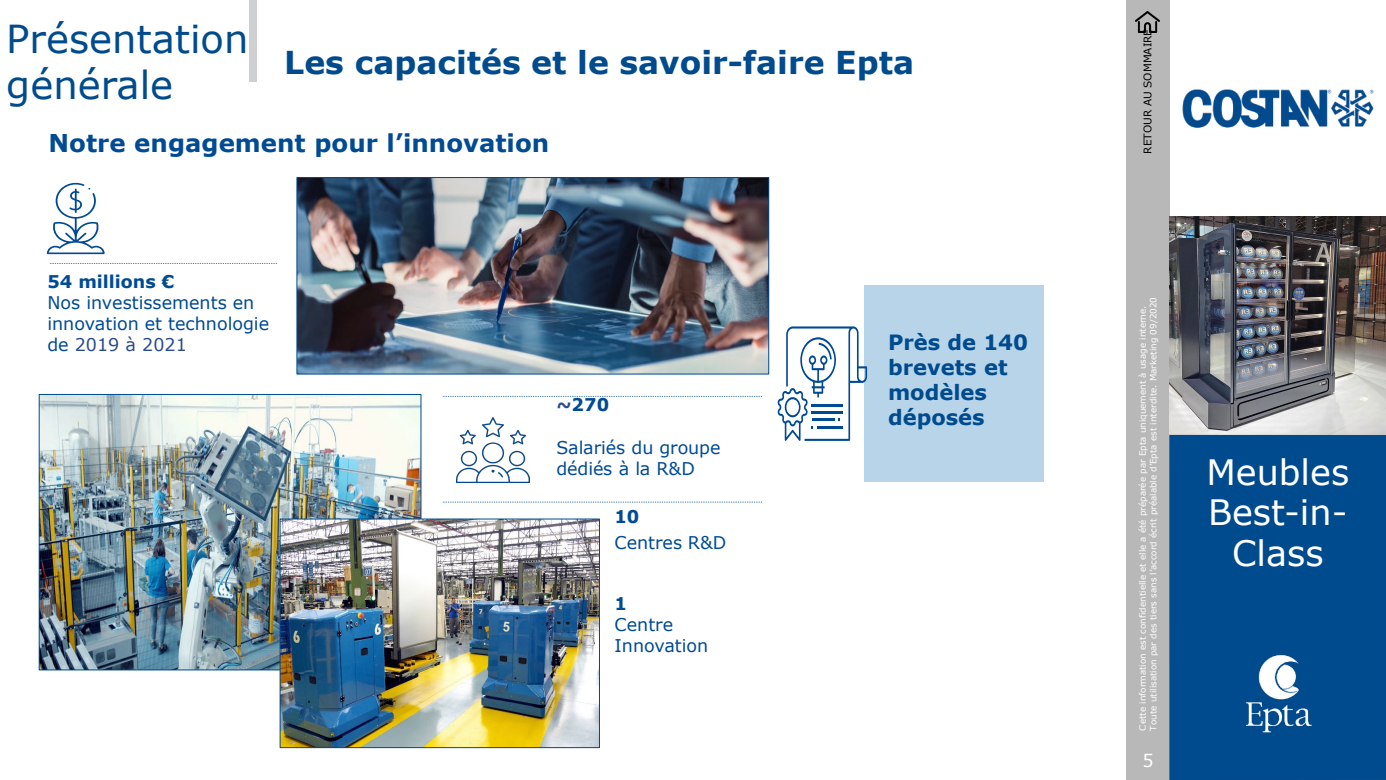
<style>
.page{position:relative;width:1386px;height:780px;background:#fff}
.page>*{position:absolute;margin:0;border:0;box-sizing:border-box;transform-origin:0 0}
.t1{font:38.5px/46.2px "Verdana";color:#004b8d}
.t2{font:35px/40.2px "Verdana";color:#fff;text-align:center}
.t3{font:700 31.5px "Verdana";color:#004b8d}
.t4{font:700 24.5px "Verdana";color:#004b93}
.t5{font:700 21px/25.2px "Verdana";color:#004b8d}
.t6{font:17.5px/21px "Verdana";letter-spacing:-.005em;color:#004b93}
.t7{font:700 17.5px "Verdana";color:#004b93}
.t8{font:17.5px "Verdana";color:#fff}
.t9{font:10.5px "Verdana";color:#000}
.t10{font:8.75px/10.5px "Verdana";letter-spacing:.005em;color:#fff}
.s1{color:#2b4c90}
</style>
<div class="page">
<div style="left:1126px;top:0;width:43px;height:779px;background:#b8b8b8"></div>
<img style="left:1182px;top:89px;width:192px;height:39px">
<div style="left:1169px;top:433px;width:216px;height:346px;background:#004b8d"></div>
<img style="left:1245px;top:654px;width:67px;height:79px">
<img style="left:1135px;top:12px;width:24px;height:21px">
<img style="left:1169px;top:216px;width:216px;height:218px">
<div style="left:250px;top:0;width:7px;height:82px;background:#cfd0d1"></div>
<svg style="left:50px;top:263px;width:228px;height:1px"></svg>
<img style="left:298px;top:179px;width:469px;height:193px">
<div style="left:296px;top:177px;width:473px;height:197px;border:1px solid #004b8d"></div>
<svg style="left:443px;top:501px;width:318px;height:1px"></svg>
<svg style="left:443px;top:396px;width:318px;height:1px"></svg>
<img style="left:41px;top:396px;width:378px;height:272px">
<img style="left:282px;top:520px;width:315px;height:225px">
<svg style="left:47px;top:183px;width:58px;height:71px"></svg>
<div style="left:864px;top:285px;width:179px;height:197px;background:#b7d4e9"></div>
<svg style="left:777px;top:326px;width:90px;height:114px"></svg>
<hr style="left:817px;top:426px;width:26px;height:2px;background:#004993">
<img style="left:456px;top:417px;width:73px;height:65px">
<h1 class="t1" style="left:6px;top:16px;width:243px">Présentation générale</h1>
<h3 class="t4" style="left:49px;top:126px;width:502px">Notre engagement pour l’innovation</h3>
<h3 class="t3" style="left:284px;top:41px;width:631px">Les capacités et le savoir-faire Epta</h3>
<h3 class="t7" style="left:47px;top:269px;width:128px">54 millions €</h3>
<h3 class="t6" style="left:47px;top:291px;width:223px">Nos investissements en innovation et technologie de <span class="s1">2019 à 2021</span></h3>
<h3 class="t7" style="left:556px;top:392px;width:54px"><span class="s1">~</span>270</h3>
<h3 class="t6" style="left:556px;top:436px;width:165px">Salariés du groupe dédiés à la R&amp;D</h3>
<h3 class="t7" style="left:614px;top:504px;width:26px">10</h3>
<h3 class="t6" style="left:614px;top:531px;width:113px">Centres R&amp;D</h3>
<h3 class="t7" style="left:614px;top:590px;width:14px">1</h3>
<h3 class="t6" style="left:614px;top:613px;width:95px">Centre<br>Innovation</h3>
<h3 class="t5" style="left:887px;top:329px;width:142px">Près de 140 brevets et modèles déposés</h3>
<p class="t9" style="left:1140px;top:153px;width:126px;rotate:-90deg">RETOUR AU SOMMAIRE</p>
<p class="t10" style="left:1137px;top:730px;width:434px;rotate:-90deg">Cette information est confidentielle et elle a été préparée par Epta uniquement à usage interne.<br>Toute utilisation par des tiers sans l’accord écrit préalable d’Epta est interdite. Marketing 09/2020</p>
<h3 class="t8" style="left:1142px;top:748px;width:13px">5</h3>
<h2 class="t2" style="left:1206px;top:451px;width:144px">Meubles<br>Best-in-<br>Class</h2>
</div>
